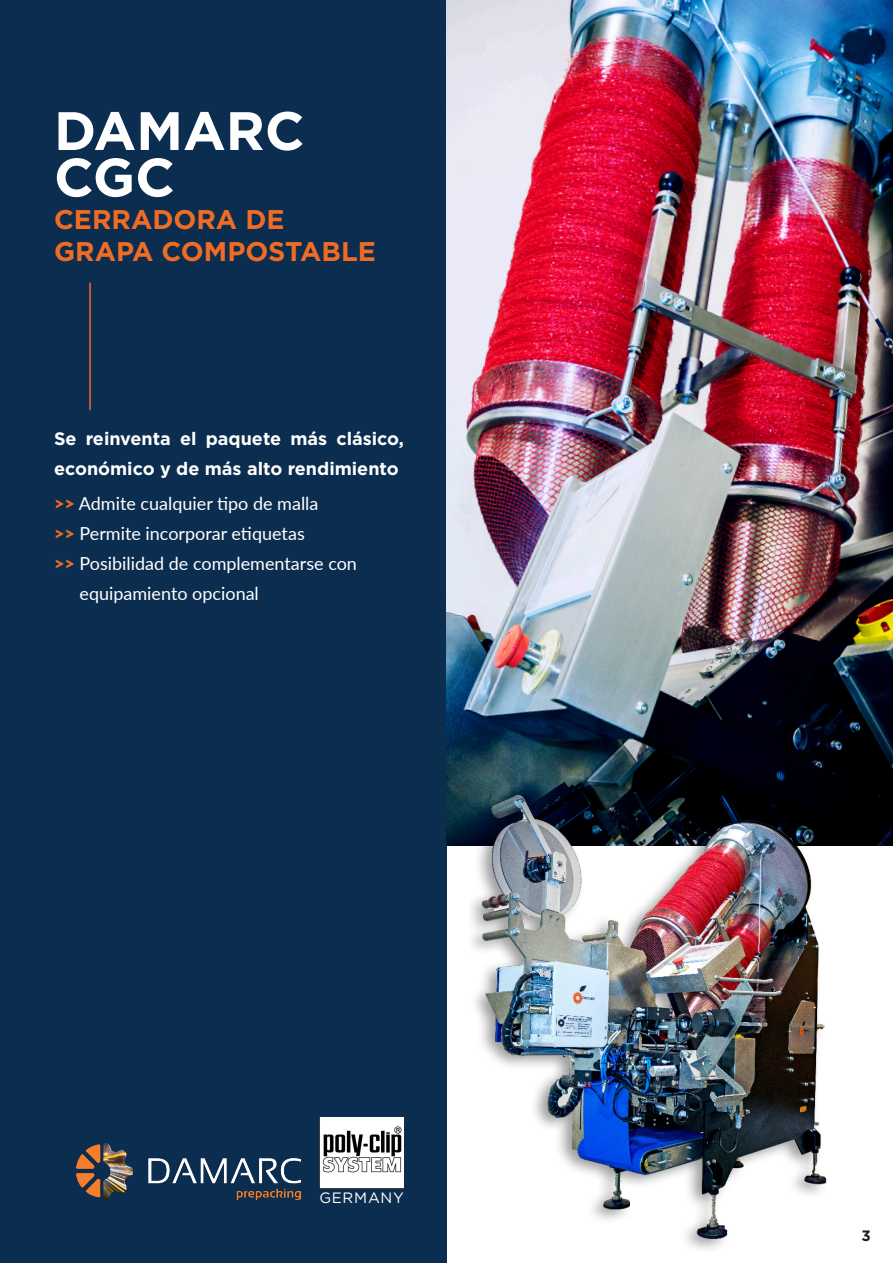
<style>
.page{position:relative;width:893px;height:1263px;background:#fff}
.page>*{position:absolute;margin:0;border:0;box-sizing:border-box;transform-origin:0 0}
.t1{font:700 54px/46.5px "Gotham";color:#fff}
.t2{font:700 27px/32.4px "Gotham";color:#f06c24}
.t3{font:18px "Lato";color:#fff}
.t4{font:700 18px/30px "Gotham";color:#fff}
.t5{font:15px "Gotham";letter-spacing:.05em;color:#fff}
.t6{font:700 15px "Gotham";color:#231f20}
.s1{font-weight:900;color:#f06c24}
</style>
<div class="page">
<div style="left:0;top:0;width:446px;height:1263px;background:#0b2d4f"></div>
<img style="left:76px;top:1143px;width:224px;height:56px">
<hr style="left:89px;top:283px;width:2px;height:127px;background:#f06c24">
<img style="left:446px;top:0;width:447px;height:845px">
<img style="left:469px;top:736px;width:411px;height:513px">
<img style="left:320px;top:1117px;width:84px;height:71px">
<h1 class="t1" style="left:54px;top:106px;width:252px">DAMARC<br>CGC</h1>
<h2 class="t2" style="left:54px;top:202px;width:323px">CERRADORA DE<br>GRAPA COMPOSTABLE</h2>
<p class="t4" style="left:54px;top:423px;width:351px">Se reinventa el paquete más clásico, económico y de más alto rendimiento</p>
<p class="t3" style="left:54px;top:492px;width:266px"><span class="s1">&gt;&gt;</span> Admite cualquier tipo de malla</p>
<p class="t3" style="left:54px;top:522px;width:252px"><span class="s1">&gt;&gt;</span> Permite incorporar etiquetas</p>
<p class="t3" style="left:54px;top:552px;width:305px"><span class="s1">&gt;&gt;</span> Posibilidad de complementarse con</p>
<p class="t3" style="left:80px;top:582px;width:181px">equipamiento opcional</p>
<p class="t5" style="left:319px;top:1190px;width:86px">GERMANY</p>
<p class="t6" style="left:861px;top:1227px;width:11px">3</p>
</div>
